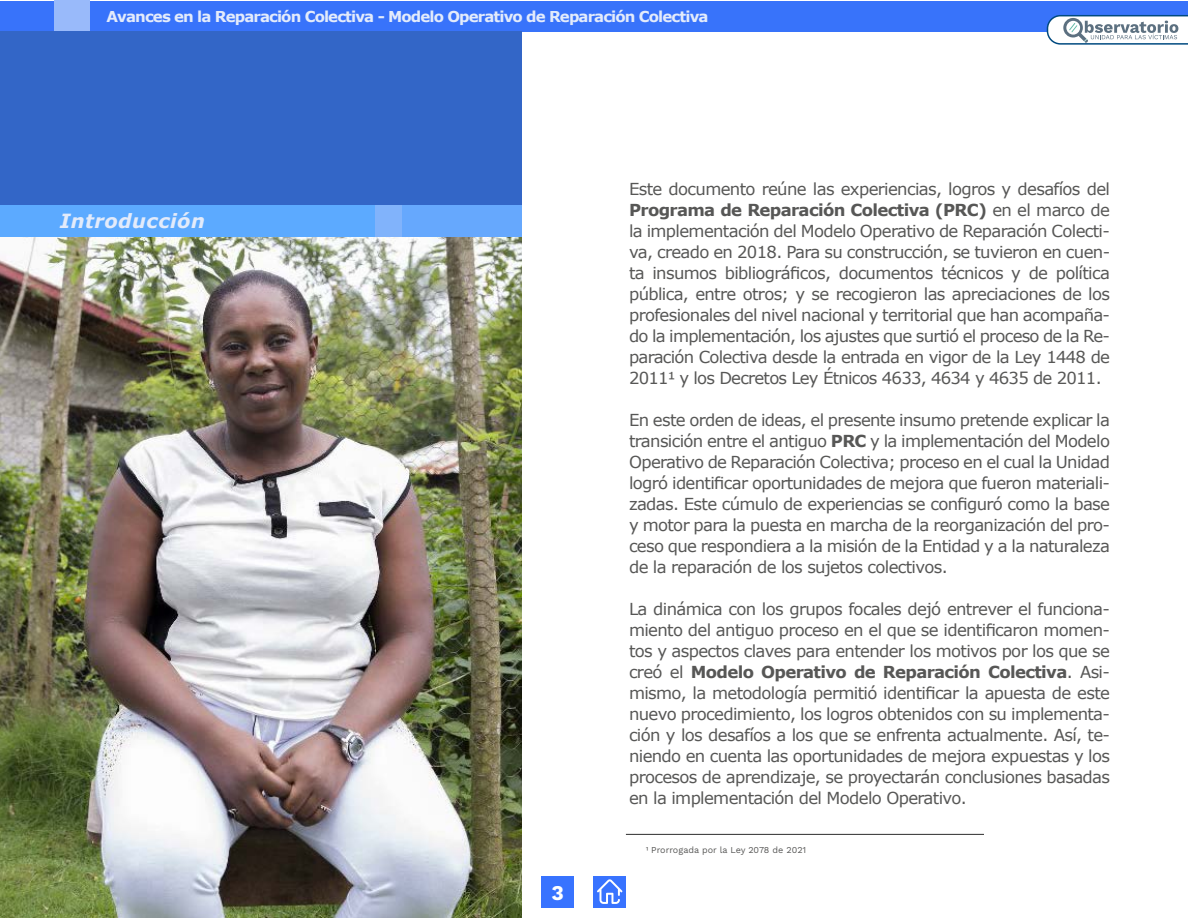
<style>
.page{position:relative;width:1188px;height:918px;background:#fff}
.page>*{position:absolute;margin:0;border:0;box-sizing:border-box;transform-origin:0 0}
.t1{font:700 21px "Work Sans";color:#fff}
.t2{font:italic 700 19.5px "Verdana";letter-spacing:.02em;color:#e3ebfa}
.t3{font:16.5px/21px "Verdana";letter-spacing:-.04em;color:#575756;text-align:justify}
.t4{font:700 15px "Verdana";letter-spacing:-.06em;color:#e3ebfa}
.t5{font:9px "Work Sans";color:#575756}
.s1{font-weight:700}
</style>
<div class="page">
<div style="left:0;top:1px;width:1188px;height:31px;background:#3873fa"></div>
<div style="left:54px;top:0;width:36px;height:32px;background:#99bafa"></div>
<svg style="left:1047px;top:15px;width:141px;height:30px"></svg>
<div style="left:594px;top:876px;width:32px;height:31px;background:#3873ff"></div>
<svg style="left:597px;top:879px;width:25px;height:25px"></svg>
<div style="left:542px;top:876px;width:32px;height:31px;background:#3873ff"></div>
<div style="left:0;top:32px;width:522px;height:886px;background:#3366c7"></div>
<div style="left:0;top:206px;width:522px;height:31px;background:#5caaff"></div>
<div style="left:376px;top:206px;width:26px;height:31px;background:#81b3fb"></div>
<div style="left:402px;top:206px;width:120px;height:31px;background:#66a8fd"></div>
<img style="left:0;top:237px;width:522px;height:681px">
<hr style="left:626px;top:834px;width:358px;height:1px;background:#2d2d2d">
<p class="t4" style="left:107px;top:5px;width:603px">Avances en la Reparación Colectiva - Modelo Operativo de Reparación Colectiva</p>
<p class="t2" style="left:60px;top:207px;width:147px">Introducción</p>
<p class="t1" style="left:552px;top:881px;width:14px">3</p>
<p class="t3" style="left:629px;top:178px;width:483px">Este documento reúne las experiencias, logros y desafíos del <span class="s1">Programa de Reparación Colectiva (PRC)</span> en el marco de la implementación del Modelo Operativo de Reparación Colecti&shy;va, creado en 2018. Para su construcción, se tuvieron en cuen&shy;ta insumos bibliográficos, documentos técnicos y de política pública, entre otros; y se recogieron las apreciaciones de los profesionales del nivel nacional y territorial que han acompaña&shy;do la implementación, los ajustes que surtió el proceso de la Re&shy;paración Colectiva desde la entrada en vigor de la Ley 1448 de 20111 y los Decretos Ley Étnicos 4633, 4634 y 4635 de 2011.</p>
<p class="t3" style="left:629px;top:409px;width:483px">En este orden de ideas, el presente insumo pretende explicar la transición entre el antiguo <span class="s1">PRC</span> y la implementación del Modelo Operativo de Reparación Colectiva; proceso en el cual la Unidad logró identificar oportunidades de mejora que fueron materiali&shy;zadas. Este cúmulo de experiencias se configuró como la base y motor para la puesta en marcha de la reorganización del pro&shy;ceso que respondiera a la misión de la Entidad y a la naturaleza de la reparación de los sujetos colectivos.</p>
<p class="t3" style="left:629px;top:598px;width:483px">La dinámica con los grupos focales dejó entrever el funciona&shy;miento del antiguo proceso en el que se identificaron momen&shy;tos y aspectos claves para entender los motivos por los que se creó el <span class="s1">Modelo Operativo de Reparación Colectiva</span>. Asi&shy;mismo, la metodología permitió identificar la apuesta de este nuevo procedimiento, los logros obtenidos con su implementa&shy;ción y los desafíos a los que se enfrenta actualmente. Así, te&shy;niendo en cuenta las oportunidades de mejora expuestas y los procesos de aprendizaje, se proyectarán conclusiones basadas en la implementación del Modelo Operativo.</p>
<p class="t5" style="left:646px;top:845px;width:162px">1 Prorrogada por la Ley 2078 de 2021</p>
</div>
